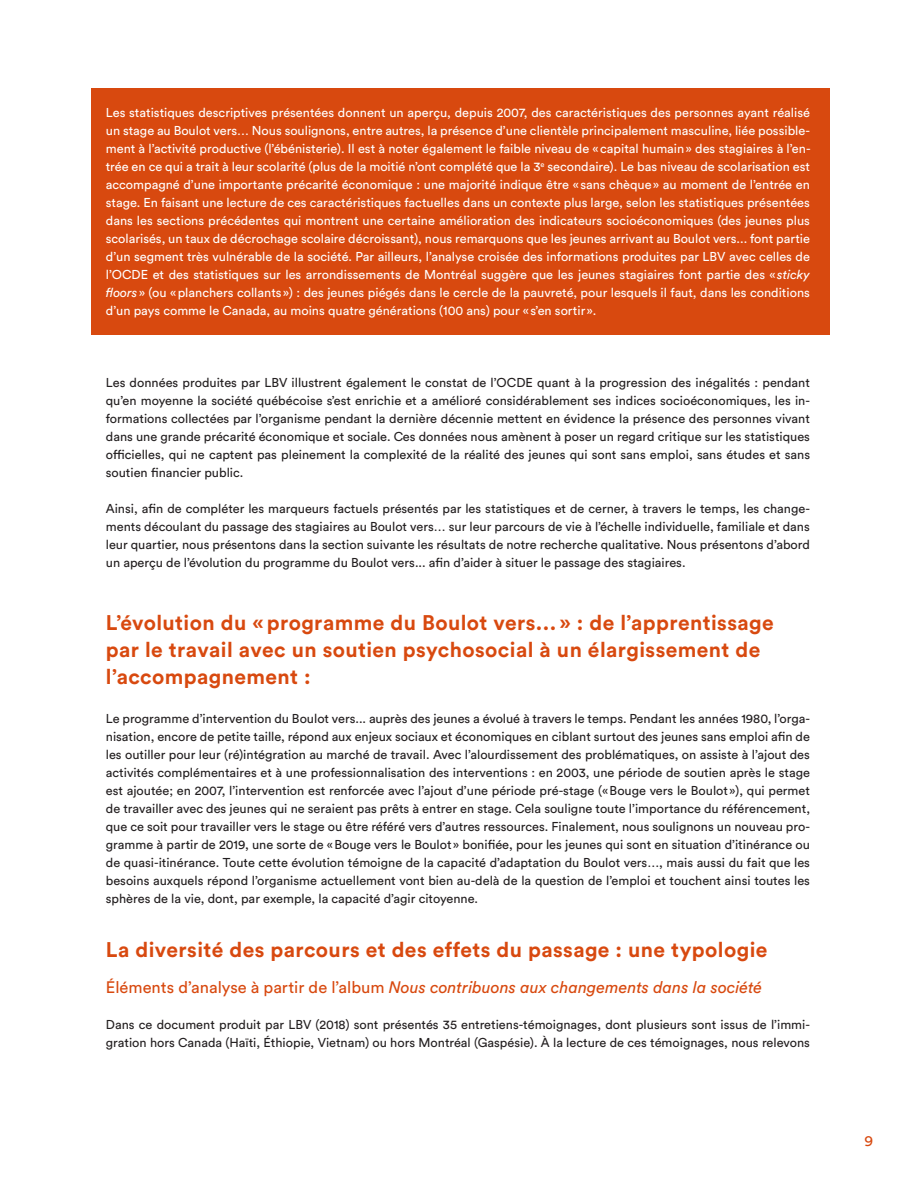
<style>
.page{position:relative;width:918px;height:1188px;background:#fff}
.page>*{position:absolute;margin:0;border:0;box-sizing:border-box;transform-origin:0 0}
.t1{font:700 21px/27px "Circular Std";letter-spacing:.02em;color:#d8490f}
.t2{font:italic 16.5px "Circular Std";color:#d8490f}
.t3{font:15px "Circular Std";color:#d8490f}
.t4{font:12.75px/18px "Circular Std";color:#231f20;text-align:justify}
.t5{font:12.75px/18px "Circular Std";color:#fff;text-align:justify}
.s1{font-style:italic}
.s2{font-style:normal}
</style>
<div class="page">
<div style="left:91px;top:89px;width:738px;height:246px;background:#d8490f"></div>
<p class="t5" style="left:106px;top:103px;width:706px">Les statistiques descriptives présentées donnent un aperçu, depuis 2007, des caractéristiques des personnes ayant réalisé un stage au Boulot vers… Nous soulignons, entre autres, la présence d’une clientèle principalement masculine, liée possible&shy;ment à l’activité productive (l’ébénisterie). Il est à noter également le faible niveau de «capital humain» des stagiaires à l’en&shy;trée en ce qui a trait à leur scolarité (plus de la moitié n’ont complété que la 3<sup>e</sup> secondaire). Le bas niveau de scolarisation est accompagné d’une importante précarité économique : une majorité indique être « sans chèque» au moment de l’entrée en stage. En faisant une lecture de ces caractéristiques factuelles dans un contexte plus large, selon les statistiques présentées dans les sections précédentes qui montrent une certaine amélioration des indicateurs socioéconomiques (des jeunes plus scolarisés, un taux de décrochage scolaire décroissant), nous remarquons que les jeunes arrivant au Boulot vers... font partie d’un segment très vulnérable de la société. Par ailleurs, l’analyse croisée des informations produites par LBV avec celles de l’OCDE et des statistiques sur les arrondissements de Montréal suggère que les jeunes stagiaires font partie des « <span class="s1">sticky floors</span> » (ou «planchers collants ») : des jeunes piégés dans le cercle de la pauvreté, pour lesquels il faut, dans les conditions d’un pays comme le Canada, au moins quatre générations (100 ans) pour « s’en sortir ».</p>
<p class="t4" style="left:106px;top:373px;width:706px">Les données produites par LBV illustrent également le constat de l’OCDE quant à la progression des inégalités : pendant qu’en moyenne la société québécoise s’est enrichie et a amélioré considérablement ses indices socioéconomiques, les in&shy;formations collectées par l’organisme pendant la dernière décennie mettent en évidence la présence des personnes vivant dans une grande précarité économique et sociale. Ces données nous amènent à poser un regard critique sur les statistiques officielles, qui ne captent pas pleinement la complexité de la réalité des jeunes qui sont sans emploi, sans études et sans soutien financier public.</p>
<p class="t4" style="left:106px;top:499px;width:706px">Ainsi, afin de compléter les marqueurs factuels présentés par les statistiques et de cerner, à travers le temps, les change&shy;ments découlant du passage des stagiaires au Boulot vers… sur leur parcours de vie à l’échelle individuelle, familiale et dans leur quartier, nous présentons dans la section suivante les résultats de notre recherche qualitative. Nous présentons d’abord un aperçu de l’évolution du programme du Boulot vers... afin d’aider à situer le passage des stagiaires.</p>
<h1 class="t1" style="left:106px;top:609px;width:669px">L’évolution du « programme du Boulot vers... » : de l’apprentissage par le travail avec un soutien psychosocial à un élargissement de l’accompagnement :</h1>
<p class="t4" style="left:106px;top:710px;width:706px">Le programme d’intervention du Boulot vers... auprès des jeunes a évolué à travers le temps. Pendant les années 1980, l’orga&shy;nisation, encore de petite taille, répond aux enjeux sociaux et économiques en ciblant surtout des jeunes sans emploi afin de les outiller pour leur (ré)intégration au marché de travail. Avec l’alourdissement des problématiques, on assiste à l’ajout des activités complémentaires et à une professionnalisation des interventions : en 2003, une période de soutien après le stage est ajoutée; en 2007, l’intervention est renforcée avec l’ajout d’une période pré-stage («Bouge vers le Boulot »), qui permet de travailler avec des jeunes qui ne seraient pas prêts à entrer en stage. Cela souligne toute l’importance du référencement, que ce soit pour travailler vers le stage ou être référé vers d’autres ressources. Finalement, nous soulignons un nouveau pro&shy;gramme à partir de 2019, une sorte de «Bouge vers le Boulot » bonifiée, pour les jeunes qui sont en situation d’itinérance ou de quasi-itinérance. Toute cette évolution témoigne de la capacité d’adaptation du Boulot vers…, mais aussi du fait que les besoins auxquels répond l’organisme actuellement vont bien au-delà de la question de l’emploi et touchent ainsi toutes les sphères de la vie, dont, par exemple, la capacité d’agir citoyenne.</p>
<h1 class="t1" style="left:106px;top:936px;width:663px">La diversité des parcours et des effets du passage : une typologie</h1>
<p class="t2" style="left:106px;top:978px;width:658px"><span class="s2">Éléments d’analyse à partir de l’album</span> Nous contribuons aux changements dans la société</p>
<p class="t4" style="left:106px;top:1016px;width:706px">Dans ce document produit par LBV (2018) sont présentés 35 entretiens-témoignages, dont plusieurs sont issus de l’immi&shy;gration hors Canada (Haïti, Éthiopie, Vietnam) ou hors Montréal (Gaspésie). À la lecture de ces témoignages, nous relevons</p>
<p class="t3" style="left:864px;top:1132px;width:15px">12</p>
<p class="t3" style="left:864px;top:1132px;width:10px">9</p>
</div>
